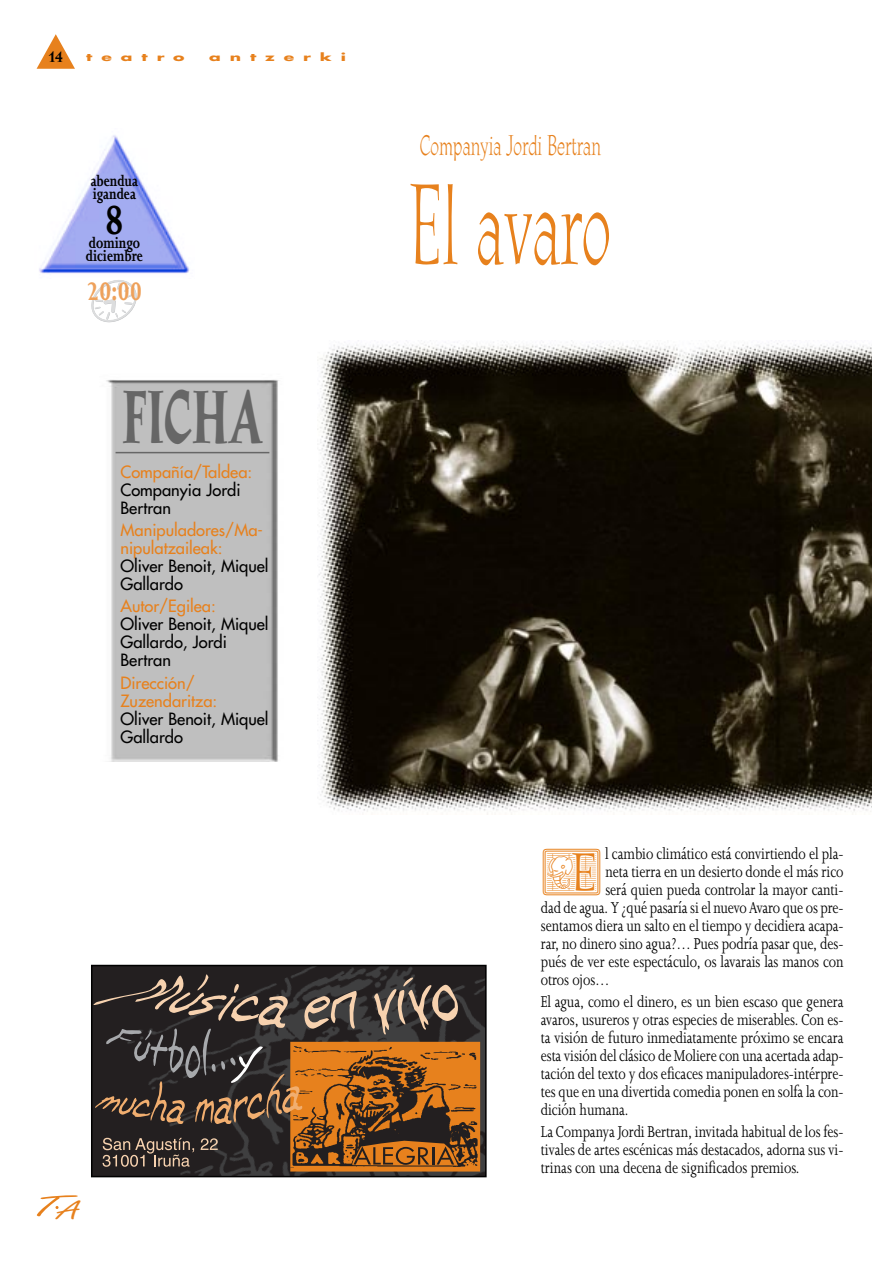
<style>
.page{position:relative;width:893px;height:1263px;background:#fff}
.page>*{position:absolute;margin:0;border:0;box-sizing:border-box;transform-origin:0 0}
.t1{font:108px "Cg Athenaeum";color:#e7811d;scale:.59 1}
.t2{font:700 68.7px "Cg Athenaeum";color:#666;scale:.67 1}
.t3{font:700 46.65px "Joanna";color:#000;scale:.8 1}
.t4{font:46.5px "Cg Athenaeum Initial Positive";color:#e7811d}
.t5{font:700 29.1px "Joanna";color:#eea15b;scale:.8 1}
.t6{font:28.8px "Freestyle Script";color:#e7811d;scale:2.18 1}
.t7{font:27px "Cg Athenaeum";color:#e7811d;scale:.7 1}
.t8{font:18px/18px "Joanna";letter-spacing:-.005em;color:#000;text-align:justify;scale:.8 1}
.t9{font:700 16.95px/13.4px "Joanna";color:#000;scale:.8 1}
.t10{font:16.5px/18px "Futura";color:#000}
.t11{font:16.5px/18px "Futura";color:#e7811d}
.t12{font:700 15px "Cg Athenaeum";color:#000}
.t13{font:700 10.5px "Futura";letter-spacing:.52em;color:#e7811d;scale:1.64 1}
</style>
<div class="page">
<svg style="left:37px;top:34px;width:38px;height:35px"></svg>
<svg style="left:55px;top:1206px;width:4px;height:3px"></svg>
<svg style="left:91px;top:280px;width:46px;height:42px"></svg>
<img style="left:39px;top:135px;width:150px;height:139px">
<img style="left:106px;top:379px;width:173px;height:383px">
<hr style="left:116px;top:452px;width:153px;height:1px;background:#666">
<img style="left:112px;top:968px;width:371px;height:206px">
<svg style="left:374px;top:977px;width:85px;height:58px;background:#5d524b"></svg>
<svg style="left:102px;top:1138px;width:92px;height:29px;background:#554942"></svg>
<svg style="left:200px;top:1138px;width:18px;height:12px"></svg>
<svg style="left:290px;top:1168px;width:190px;height:4px"></svg>
<img style="left:290px;top:1039px;width:192px;height:129px">
<svg style="left:352px;top:1141px;width:106px;height:25px;background:#a15e1d"></svg>
<svg style="left:94px;top:974px;width:263px;height:150px;background:#564333"></svg>
<div style="left:91px;top:965px;width:395px;height:212px;border:2px solid #000"></div>
<img style="left:317px;top:340px;width:555px;height:474px">
<p class="t12" style="left:49px;top:51px;width:15px">14</p>
<p class="t13" style="left:86px;top:52px;width:61px">teatro</p>
<p class="t13" style="left:209px;top:52px;width:85px">antzerki</p>
<p class="t9" style="left:91px;top:176px;width:61px">abendua igandea</p>
<h3 class="t3" style="left:104px;top:203px;width:26px">8</h3>
<p class="t9" style="left:86px;top:237px;width:73px">domingo diciembre</p>
<h3 class="t5" style="left:87px;top:281px;width:71px">20:00</h3>
<h2 class="t2" style="left:122px;top:391px;width:211px">FICHA</h2>
<p class="t11" style="left:120px;top:464px;width:133px">Compañía/Taldea:</p>
<p class="t10" style="left:120px;top:482px;width:122px">Companyia Jordi<br>Bertran</p>
<p class="t11" style="left:120px;top:522px;width:144px">Manipuladores/Ma&shy;nipulatzaileak:</p>
<p class="t10" style="left:120px;top:558px;width:150px">Oliver Benoit, Miquel<br>Gallardo</p>
<p class="t11" style="left:120px;top:598px;width:97px">Autor/Egilea:</p>
<p class="t10" style="left:120px;top:616px;width:150px">Oliver Benoit, Miquel<br>Gallardo, Jordi<br>Bertran</p>
<p class="t11" style="left:120px;top:675px;width:98px">Dirección/<br>Zuzendaritza:</p>
<p class="t10" style="left:120px;top:711px;width:150px">Oliver Benoit, Miquel<br>Gallardo</p>
<h3 class="t6" style="left:32px;top:1197px;width:22px">T<sub>A</sub></h3>
<h3 class="t7" style="left:420px;top:135px;width:261px">Companyia Jordi Bertran</h3>
<h1 class="t1" style="left:410px;top:184px;width:341px">El avaro</h1>
<p class="t8" style="left:605px;top:846px;width:299px">l cambio climático está convirtiendo el pla-</p>
<p class="t8" style="left:605px;top:864px;width:299px">neta tierra en un desierto donde el más rico</p>
<p class="t8" style="left:605px;top:882px;width:299px">será quien pueda controlar la mayor canti-</p>
<p class="t8" style="left:541px;top:900px;width:380px">dad de agua. Y ¿qué pasaría si el nuevo Avaro que os pre-</p>
<p class="t8" style="left:541px;top:918px;width:380px">sentamos diera un salto en el tiempo y decidiera acapa-</p>
<p class="t8" style="left:541px;top:936px;width:380px">rar, no dinero sino agua?… Pues podría pasar que, des-</p>
<p class="t8" style="left:541px;top:954px;width:380px">pués de ver este espectáculo, os lavarais las manos con</p>
<p class="t8" style="left:541px;top:972px;width:88px">otros ojos…</p>
<p class="t8" style="left:541px;top:994px;width:380px">El agua, como el dinero, es un bien escaso que genera avaros, usureros y otras especies de miserables. Con es&shy;ta visión de futuro inmediatamente próximo se encara esta visión del clásico de Moliere con una acertada adap&shy;tación del texto y dos eficaces manipuladores-intérpre&shy;tes que en una divertida comedia ponen en solfa la con&shy;dición humana.</p>
<p class="t8" style="left:541px;top:1125px;width:380px">La Companya Jordi Bertran, invitada habitual de los fes&shy;tivales de artes escénicas más destacados, adorna sus vi&shy;trinas con una decena de significados premios.</p>
<h3 class="t4" style="left:542px;top:848px;width:60px">E</h3>
</div>
